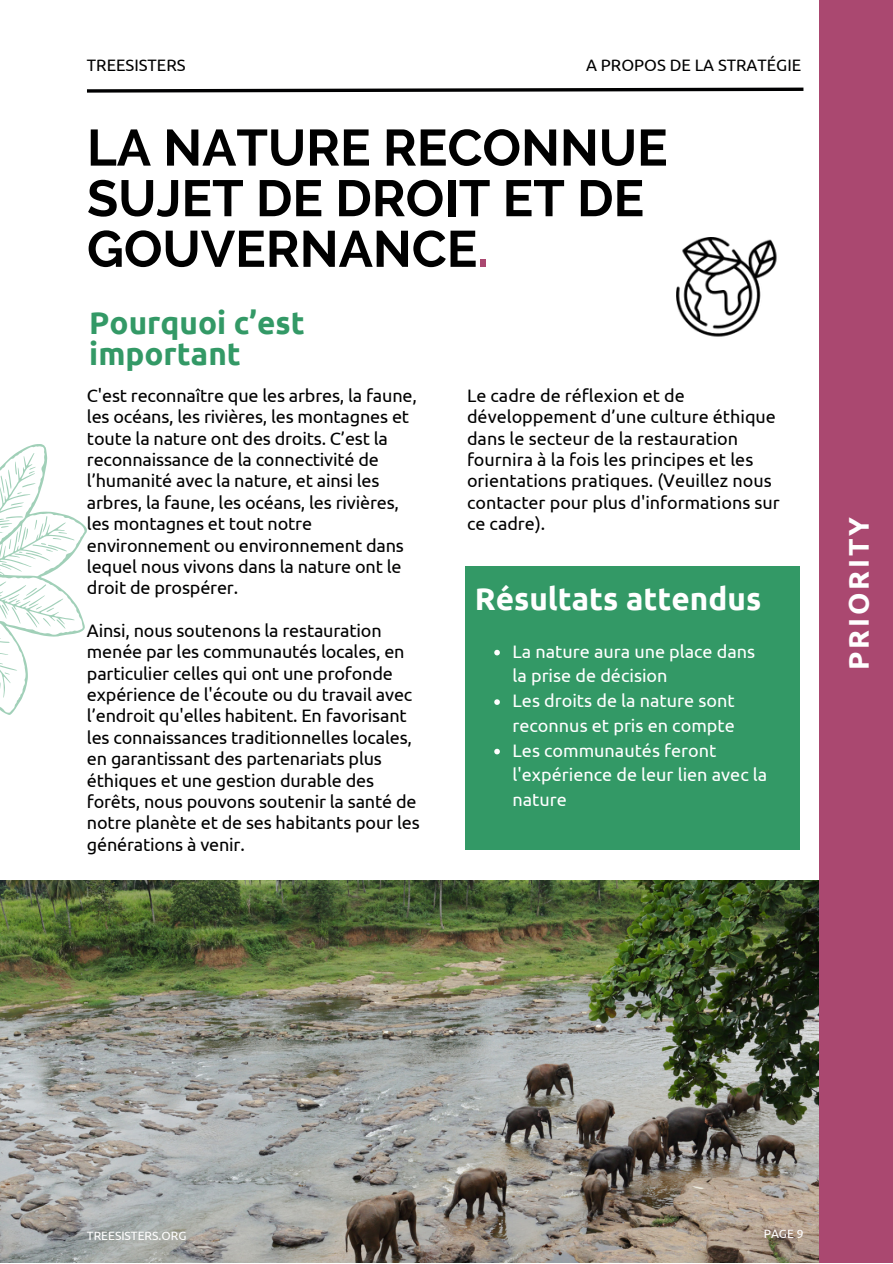
<style>
.page{position:relative;width:893px;height:1264px;background:#fff}
.page>*{position:absolute;margin:0;border:0;box-sizing:border-box;transform-origin:0 0}
.t1{font:700 51px/50.6px "Raleway";color:#000}
.t2{font:700 31.5px/31.5px "Ubuntu";color:#396}
.t3{font:700 31.5px "Ubuntu";color:#fff}
.t4{font:700 28.5px "Ubuntu";letter-spacing:.1em;color:#fff}
.t5{font:18px/21.3px "Ubuntu";letter-spacing:-.01em;color:#000001}
.t6{font:18px/21.3px "Ubuntu";color:#000}
.t7{font:18px/24.8px "Ubuntu";color:#fff}
.t8{font:16.5px "Ubuntu";color:#000001}
.t9{font:12px "Ubuntu";color:#fff}
.s1{color:#aa4870}
</style>
<div class="page">
<img style="left:0;top:880px;width:819px;height:382px">
<svg style="left:87px;top:87px;width:717px;height:6px"></svg>
<div style="left:465px;top:566px;width:334px;height:283px;background:#396"></div>
<svg style="left:494px;top:649px;width:6px;height:6px"></svg>
<svg style="left:494px;top:699px;width:6px;height:6px"></svg>
<svg style="left:494px;top:748px;width:6px;height:6px"></svg>
<svg style="left:0;top:444px;width:87px;height:271px"></svg>
<div style="left:819px;top:0;width:73px;height:1262px;background:#aa4870"></div>
<img style="left:676px;top:237px;width:101px;height:100px">
<p class="t8" style="left:87px;top:56px;width:100px">TREESISTERS</p>
<p class="t8" style="left:586px;top:56px;width:217px">A PROPOS DE LA STRATÉGIE</p>
<p class="t1" style="left:87px;top:122px;width:582px">LA NATURE RECONNUE<br>SUJET DE DROIT ET DE<br>GOUVERNANCE<span class="s1">.</span></p>
<p class="t2" style="left:89px;top:306px;width:217px">Pourquoi c’est important</p>
<p class="t5" style="left:87px;top:384px;width:331px">C'est reconnaître que les arbres, la faune, les océans, les rivières, les montagnes et toute la nature ont des droits. C’est la reconnaissance de la connectivité de l’humanité avec la nature, et ainsi les arbres, la faune, les océans, les rivières, les montagnes et tout notre environnement ou environnement dans lequel nous vivons dans la nature ont le droit de prospérer.</p>
<p class="t5" style="left:87px;top:619px;width:334px">Ainsi, nous soutenons la restauration menée par les communautés locales, en particulier celles qui ont une profonde expérience de l'écoute ou du travail avec l’endroit qu'elles habitent. En favorisant les connaissances traditionnelles locales, en garantissant des partenariats plus éthiques et une gestion durable des forêts, nous pouvons soutenir la santé de notre planète et de ses habitants pour les générations à venir.</p>
<p class="t6" style="left:467px;top:384px;width:314px">Le cadre de réflexion et de développement d’une culture éthique dans le secteur de la restauration fournira à la fois les principes et les orientations pratiques. (Veuillez nous contacter pour plus d'informations sur ce cadre).</p>
<p class="t3" style="left:474px;top:580px;width:288px">Résultats attendus</p>
<p class="t7" style="left:512px;top:638px;width:244px">La nature aura une place dans la prise de décision</p>
<p class="t7" style="left:512px;top:688px;width:224px">Les droits de la nature sont reconnus et pris en compte</p>
<p class="t7" style="left:512px;top:737px;width:256px">Les communautés feront l'expérience de leur lien avec la nature</p>
<p class="t4" style="left:842px;top:670px;width:155px;rotate:-90deg">PRIORITY</p>
<p class="t9" style="left:87px;top:1228px;width:101px">TREESISTERS.ORG</p>
<p class="t9" style="left:763px;top:1227px;width:41px">PAGE 9</p>
</div>
